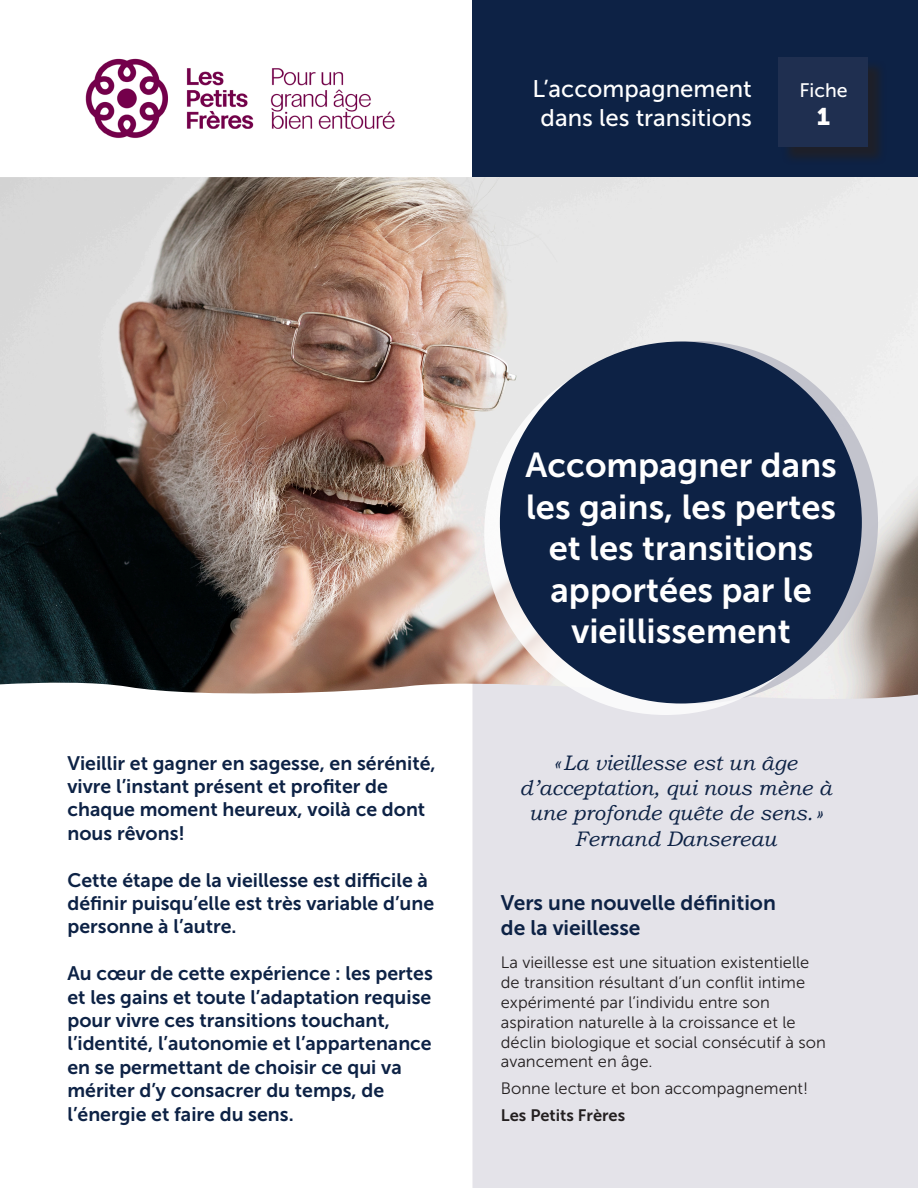
<style>
.page{position:relative;width:918px;height:1188px;background:#fff}
.page>*{position:absolute;margin:0;border:0;box-sizing:border-box;transform-origin:0 0}
.Titre-fiche{font:34.5px/41.4px "Museo Sans 700";color:#fff;text-align:center}
.t1{font:24px/28.8px "Museo Sans 500";color:#fff;text-align:center}
.t2{font:24px "Museo Sans 900";color:#fff}
.citation{font:italic 21px/25.2px "Bookman Old Style";color:#0d2245;text-align:center}
.Titre2{font:21px/25.2px "Museo Sans 700";color:#0d2245}
.chapo{font:19.5px/23.4px "Museo Sans 700";color:#0d2245}
.t3{font:19.5px "Museo Sans 500";color:#fff}
.t4{font:16.5px/19.8px "Museo Sans 300";color:#231f20}
.t5{font:16.5px "Museo Sans 700";color:#231f20}
</style>
<div class="page">
<div style="left:472px;top:0;width:446px;height:177px;background:#0d2245"></div>
<img style="left:85px;top:58px;width:310px;height:80px">
<div style="left:472px;top:701px;width:446px;height:487px;background:#e4e3e9"></div>
<img style="left:0;top:177px;width:918px;height:524px">
<div style="left:515px;top:341px;width:363px;height:363px;background:#c2c3cc;border-radius:50%"></div>
<div style="left:484px;top:352px;width:363px;height:363px;background:#fff;border-radius:50%"></div>
<div style="left:500px;top:342px;width:362px;height:362px;background:#0d2245;border-radius:50%"></div>
<div style="left:781px;top:60px;width:106px;height:106px;background:#231f20;opacity:.75"></div>
<div style="left:779px;top:57px;width:89px;height:90px;background:#1f2f50"></div>
<p class="t1" style="left:532px;top:74px;width:221px">L’accompagnement dans les transitions</p>
<p class="t3" style="left:799px;top:79px;width:50px">Fiche</p>
<p class="t2" style="left:817px;top:103px;width:15px">1</p>
<p class="chapo" style="left:68px;top:751px;width:370px">Vieillir et gagner en sagesse, en sérénité, vivre l’instant présent et profiter de chaque moment heureux, voilà ce dont nous rêvons!</p>
<p class="chapo" style="left:68px;top:868px;width:368px">Cette étape de la vieillesse est difficile à définir puisqu’elle est très variable d’une personne à l’autre.</p>
<p class="chapo" style="left:68px;top:962px;width:367px">Au cœur de cette expérience : les pertes et les gains et toute l’adaptation requise pour vivre ces transitions touchant, l’identité, l’autonomie et l’appartenance en se permettant de choisir ce qui va mériter d’y consacrer du temps, de l’énergie et faire du sens.</p>
<p class="Titre-fiche" style="left:525px;top:445px;width:313px">Accompagner dans les gains, les pertes et les transitions apportées par le vieillissement</p>
<p class="citation" style="left:520px;top:750px;width:314px">«La vieillesse est un âge d’acceptation, qui nous mène à une profonde quête de sens.»<br>Fernand Dansereau</p>
<p class="Titre2" style="left:501px;top:890px;width:277px">Vers une nouvelle définition de la vieillesse</p>
<p class="t4" style="left:501px;top:953px;width:326px">La vieillesse est une situation existentielle de transition résultant d’un conflit intime expérimenté par l’individu entre son aspiration naturelle à la croissance et le déclin biologique et social consécutif à son avancement en âge.</p>
<p class="t4" style="left:501px;top:1078px;width:309px">Bonne lecture et bon accompagnement!</p>
<p class="t5" style="left:501px;top:1106px;width:126px">Les Petits Frères</p>
</div>
